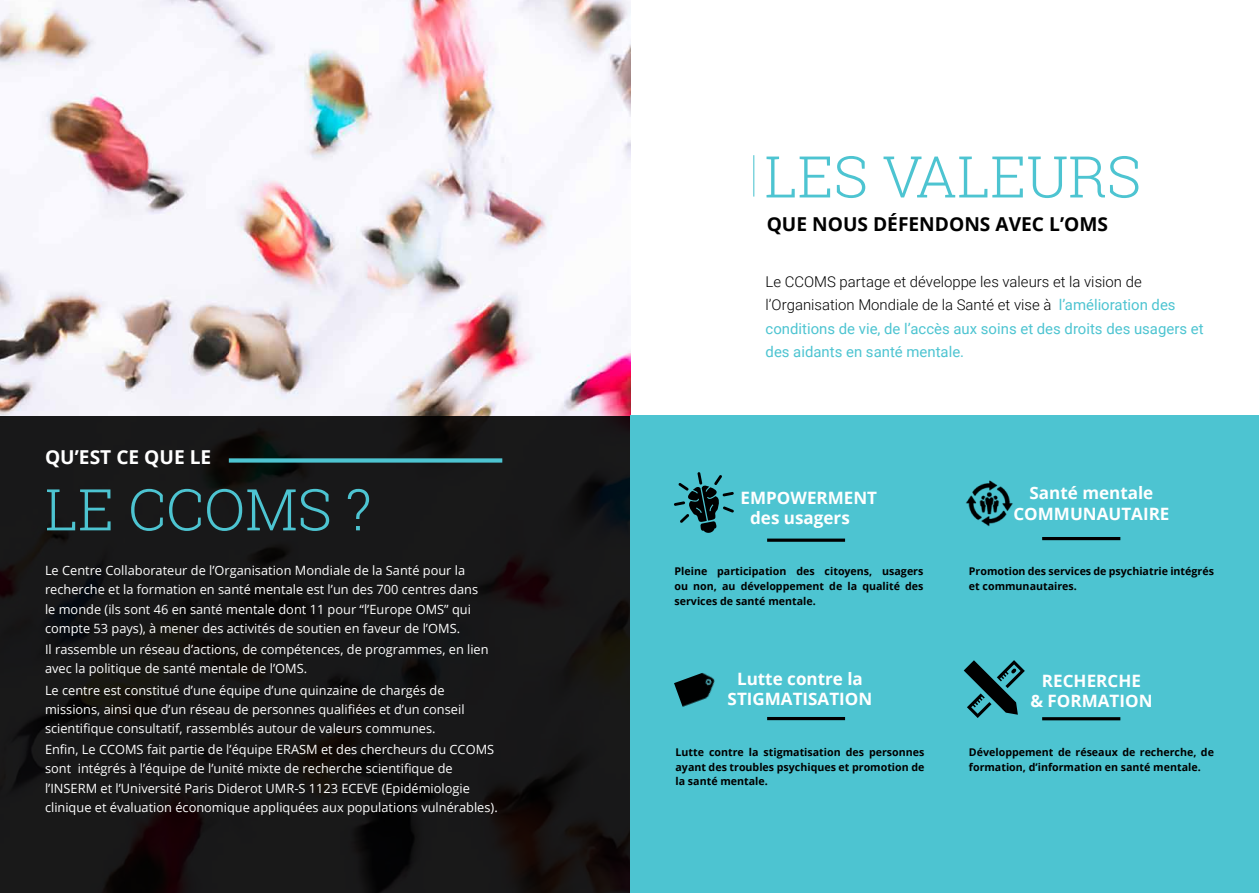
<style>
.page{position:relative;width:1259px;height:893px;background:#fff}
.page>*{position:absolute;margin:0;border:0;box-sizing:border-box;transform-origin:0 0}
.t1{font:300 57.6px "Roboto Slab";color:#4dc4d1}
.t2{font:700 19.2px "Open Sans";color:#000}
.t3{font:700 19.2px "Open Sans";color:#fff}
.t4{font:700 17.1px/20.4px "Open Sans";color:#fff;text-align:center}
.t5{font:14.85px/23.4px "Roboto";color:#4dc4d1}
.t6{font:12.75px/19.2px "Open Sans";color:#fff}
.t7{font:700 10.65px/14.9px "Open Sans";color:#000;text-align:justify}
.s1{font-weight:300;color:#000}
</style>
<div class="page">
<img style="left:0;top:0;width:630px;height:416px">
<div style="left:630px;top:416px;width:629px;height:477px;background:#4dc4d1"></div>
<svg style="left:0;top:416px;width:630px;height:477px;background:#161515"></svg>
<div style="left:229px;top:458px;width:273px;height:5px;background:#4dc4d1"></div>
<hr style="left:753px;top:155px;width:1px;height:42px;background:#4dc4d1">
<hr style="left:767px;top:539px;width:78px;height:3px;background:#000">
<hr style="left:767px;top:717px;width:78px;height:3px;background:#000">
<hr style="left:1042px;top:537px;width:78px;height:3px;background:#000">
<hr style="left:1042px;top:717px;width:78px;height:3px;background:#000">
<svg style="left:674px;top:472px;width:60px;height:61px"></svg>
<svg style="left:963px;top:660px;width:62px;height:58px"></svg>
<img style="left:966px;top:480px;width:47px;height:47px">
<img style="left:674px;top:672px;width:41px;height:35px">
<h2 class="t3" style="left:45px;top:444px;width:168px">QU’EST CE QUE LE</h2>
<h1 class="t1" style="left:45px;top:470px;width:328px">LE CCOMS ?</h1>
<p class="t6" style="left:45px;top:561px;width:434px">Le Centre Collaborateur de l’Organisation Mondiale de la Santé pour la recherche et la formation en santé mentale est l’un des 700 centres dans le monde (ils sont 46 en santé mentale dont 11 pour “l’Europe OMS” qui compte 53 pays), à mener des activités de soutien en faveur de l’OMS.</p>
<p class="t6" style="left:45px;top:639px;width:445px">Il rassemble un réseau d’actions, de compétences, de programmes, en lien avec la politique de santé mentale de l’OMS.</p>
<p class="t6" style="left:45px;top:680px;width:421px">Le centre est constitué d’une équipe d’une quinzaine de chargés de missions, ainsi que d’un réseau de personnes qualifiées et d’un conseil scientifique consultatif, rassemblés autour de valeurs communes.</p>
<p class="t6" style="left:45px;top:740px;width:454px">Enfin, Le CCOMS fait partie de l’équipe ERASM et des chercheurs du CCOMS sont intégrés à l’équipe de l’unité mixte de recherche scientifique de l’INSERM et l’Université Paris Diderot UMR-S 1123 ECEVE (Epidémiologie clinique et évaluation économique appliquées aux populations vulnérables).</p>
<h1 class="t1" style="left:764px;top:137px;width:378px">LES VALEURS</h1>
<h2 class="t2" style="left:766px;top:210px;width:343px">QUE NOUS DÉFENDONS AVEC L’OMS</h2>
<p class="t5" style="left:765px;top:269px;width:439px"><span class="s1">Le CCOMS partage et développe les valeurs et la vision de l’Organisation Mondiale de la Santé et vise à</span> l’amélioration des conditions de vie, de l’accès aux soins et des droits des usagers et des aidants en santé mentale.</p>
<h3 class="t4" style="left:750px;top:487px;width:128px;text-align:left;text-indent:-10px">EMPOWERMENT des usagers</h3>
<h3 class="t4" style="left:1013px;top:483px;width:158px">Santé mentale<br>COMMUNAUTAIRE</h3>
<p class="t7" style="left:674px;top:563px;width:250px">Pleine participation des citoyens, usagers ou non, au développement de la qualité des services de santé mentale.</p>
<p class="t7" style="left:969px;top:563px;width:246px">Promotion des services de psychiatrie intégrés et communautaires.</p>
<h3 class="t4" style="left:727px;top:668px;width:146px">Lutte contre la<br>STIGMATISATION</h3>
<h3 class="t4" style="left:1030px;top:670px;width:124px">RECHERCHE<br>&amp; FORMATION</h3>
<p class="t7" style="left:675px;top:744px;width:250px">Lutte contre la stigmatisation des personnes ayant des troubles psychiques et promotion de la santé mentale.</p>
<p class="t7" style="left:969px;top:744px;width:246px">Développement de réseaux de recherche, de formation, d’information en santé mentale.</p>
</div>
